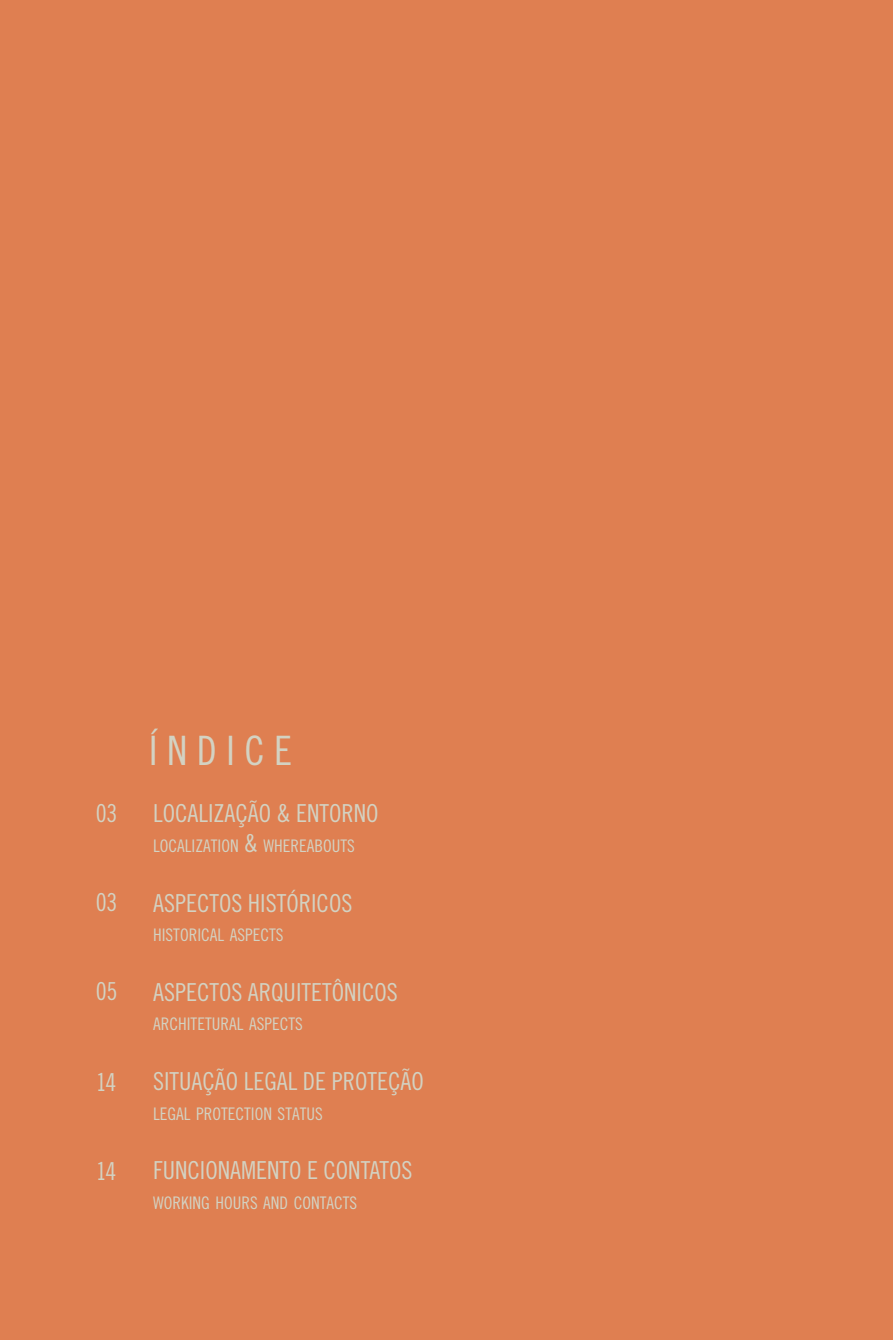
<style>
.page{position:relative;width:893px;height:1340px;background:#fff}
.page>*{position:absolute;margin:0;border:0;box-sizing:border-box;transform-origin:0 0}
.t1{font:40.5px "Trade Gothic LT Std Cn 18";color:#d3d2c2}
.t2{font:24.75px "Trade Gothic LT Std Cn 18";color:#d3d2c2}
.t3{font:17.32px "Trade Gothic LT Std Cn 18";color:#d3d2c2}
.s1{font-size:24.75px}
</style>
<div class="page">
<div style="left:0;top:0;width:893px;height:1339px;background:#df7f51"></div>
<h1 class="t1" style="left:149px;top:726px;width:44px">ÍNDICE</h1>
<p class="t2" style="left:96px;top:799px;width:23px">03</p>
<p class="t2" style="left:153px;top:799px;width:227px">LOCALIZAÇÃO &amp; ENTORNO</p>
<p class="t3" style="left:153px;top:835px;width:203px">LOCALIZATION <span class="s1">&amp;</span> WHEREABOUTS</p>
<p class="t2" style="left:96px;top:887px;width:23px">03</p>
<p class="t2" style="left:153px;top:888px;width:45px">ASPECTO</p>
<p class="t2" style="left:231px;top:888px;width:79px">S HISTÓRICO</p>
<p class="t2" style="left:341px;top:888px;width:12px">S</p>
<p class="t3" style="left:153px;top:924px;width:132px">HISTORICAL ASPECTS</p>
<p class="t2" style="left:96px;top:976px;width:23px">05</p>
<p class="t2" style="left:96px;top:1067px;width:22px">14</p>
<p class="t2" style="left:153px;top:977px;width:45px">ASPECTO</p>
<p class="t2" style="left:231px;top:977px;width:166px">S ARQUITETÔNICOS</p>
<p class="t3" style="left:153px;top:1013px;width:151px">ARCHITETURAL ASPECTS</p>
<p class="t2" style="left:153px;top:1066px;width:272px">SITUAÇÃO LEGAL DE PROTEÇÃO</p>
<p class="t3" style="left:153px;top:1103px;width:171px">LEGAL PROTECTION STATUS</p>
<p class="t2" style="left:96px;top:1156px;width:22px">14</p>
<p class="t2" style="left:153px;top:1155px;width:22px">FUNCIONA</p>
<p class="t2" style="left:241px;top:1155px;width:27px">MENTO</p>
<p class="t2" style="left:307px;top:1155px;width:29px">E CONTATOS</p>
<p class="t3" style="left:153px;top:1192px;width:206px">WORKING HOURS AND CONTACTS</p>
</div>
